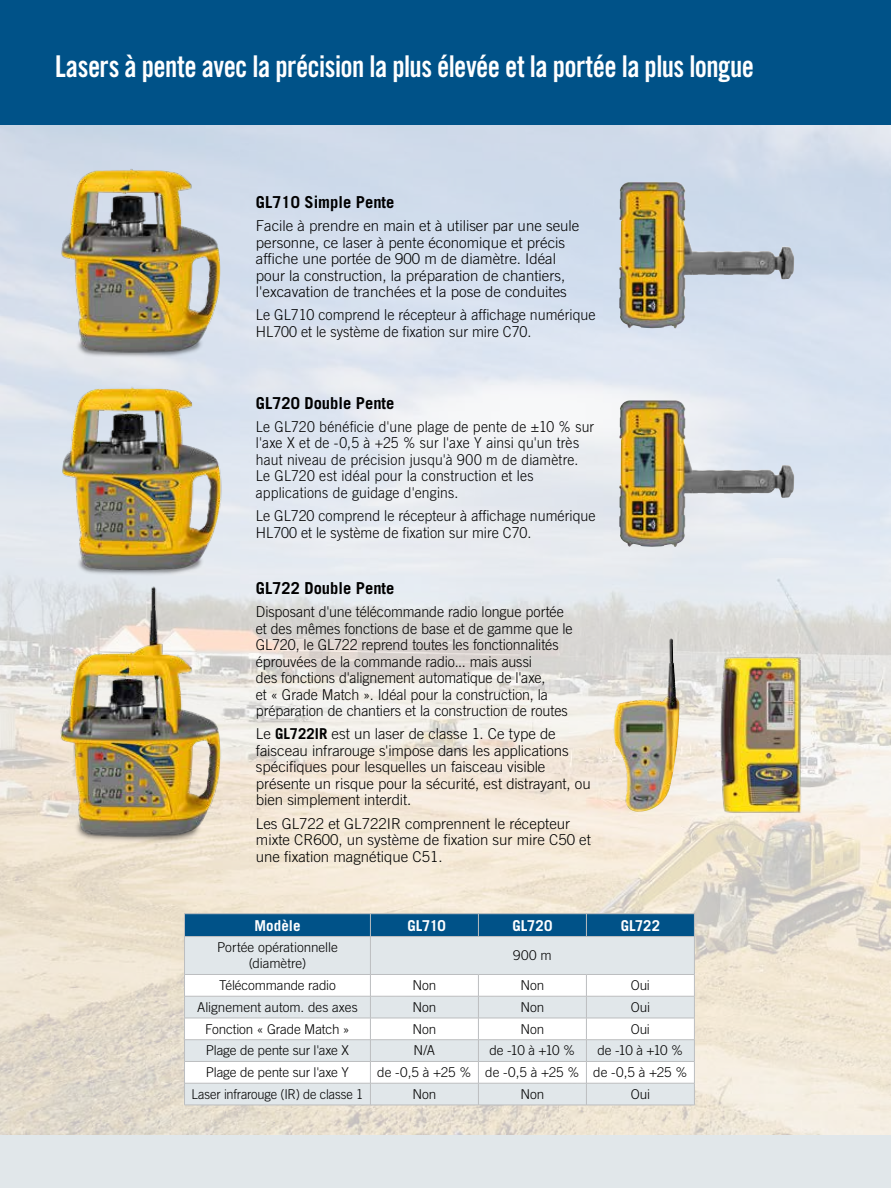
<style>
.page{position:relative;width:891px;height:1188px;background:#fff}
.page>*{position:absolute;margin:0;border:0;box-sizing:border-box;transform-origin:0 0}
.t1{font:30px "Trade Gothic LT Std Bd Cn 20";letter-spacing:-.02em;color:#fff;scale:.92 1}
.t2{font:700 16.5px "Trade Gothic LT Std";color:#000}
.t3{font:300 15px/16.5px "Trade Gothic LT Std";color:#000}
.t4{font:300 15px/16.5px "Trade Gothic LT Std";color:#000;scale:.95 1}
.t5{font:300 15px/16.5px "Trade Gothic LT Std";color:#000;scale:.93 1}
.t6{font:700 15px "Trade Gothic LT Std";color:#fff}
.t7{font:300 13.5px/16.2px "Trade Gothic LT Std";letter-spacing:-.01em;color:#000;text-align:center}
.t8{font:300 13.5px "Trade Gothic LT Std";letter-spacing:-.01em;color:#000;scale:.95 1}
.s1{font-weight:700}
</style>
<div class="page">
<img style="left:0;top:125px;width:891px;height:1010px">
<div style="left:0;top:1135px;width:891px;height:53px;background:#e1e7ea"></div>
<div style="left:0;top:0;width:891px;height:125px;background:#005288"></div>
<img style="left:36px;top:386px;width:207px;height:196px">
<img style="left:19px;top:143px;width:243px;height:243px">
<img style="left:51px;top:571px;width:180px;height:282px">
<div style="left:185px;top:937px;width:509px;height:168px;background:#e1e7ea"></div>
<svg style="left:185px;top:975px;width:509px;height:108px"></svg>
<hr style="left:184px;top:913px;width:186px;height:1px;background:#bcbec0">
<hr style="left:370px;top:913px;width:108px;height:1px;background:#bcbec0">
<hr style="left:478px;top:913px;width:108px;height:1px;background:#bcbec0">
<hr style="left:586px;top:913px;width:109px;height:1px;background:#bcbec0">
<div style="left:184px;top:914px;width:511px;height:22px;background:#005288"></div>
<hr style="left:184px;top:936px;width:186px;height:1px;background:#bcbec0">
<hr style="left:184px;top:937px;width:1px;height:37px;background:#bcbec0">
<hr style="left:370px;top:936px;width:108px;height:1px;background:#bcbec0">
<hr style="left:370px;top:937px;width:1px;height:37px;background:#bcbec0">
<hr style="left:478px;top:936px;width:108px;height:1px;background:#bcbec0">
<hr style="left:586px;top:936px;width:109px;height:1px;background:#bcbec0">
<hr style="left:694px;top:937px;width:1px;height:37px;background:#bcbec0">
<hr style="left:184px;top:974px;width:186px;height:1px;background:#bcbec0">
<hr style="left:370px;top:974px;width:108px;height:1px;background:#bcbec0">
<hr style="left:478px;top:974px;width:108px;height:1px;background:#bcbec0">
<hr style="left:586px;top:974px;width:109px;height:1px;background:#bcbec0">
<hr style="left:184px;top:996px;width:186px;height:1px;background:#bcbec0">
<hr style="left:370px;top:996px;width:108px;height:1px;background:#bcbec0">
<hr style="left:478px;top:996px;width:108px;height:1px;background:#bcbec0">
<hr style="left:586px;top:996px;width:109px;height:1px;background:#bcbec0">
<hr style="left:184px;top:1018px;width:186px;height:1px;background:#bcbec0">
<hr style="left:370px;top:1018px;width:108px;height:1px;background:#bcbec0">
<hr style="left:478px;top:1018px;width:108px;height:1px;background:#bcbec0">
<hr style="left:586px;top:1018px;width:109px;height:1px;background:#bcbec0">
<hr style="left:184px;top:1039px;width:186px;height:1px;background:#bcbec0">
<hr style="left:370px;top:1039px;width:108px;height:1px;background:#bcbec0">
<hr style="left:478px;top:1039px;width:108px;height:1px;background:#bcbec0">
<hr style="left:586px;top:1039px;width:109px;height:1px;background:#bcbec0">
<hr style="left:184px;top:1061px;width:186px;height:1px;background:#bcbec0">
<hr style="left:370px;top:1061px;width:108px;height:1px;background:#bcbec0">
<hr style="left:478px;top:1061px;width:108px;height:1px;background:#bcbec0">
<hr style="left:586px;top:1061px;width:109px;height:1px;background:#bcbec0">
<hr style="left:184px;top:1083px;width:186px;height:1px;background:#bcbec0">
<svg style="left:184px;top:975px;width:1px;height:130px"></svg>
<hr style="left:370px;top:1083px;width:108px;height:1px;background:#bcbec0">
<svg style="left:370px;top:975px;width:1px;height:130px"></svg>
<hr style="left:478px;top:1083px;width:108px;height:1px;background:#bcbec0">
<svg style="left:478px;top:975px;width:1px;height:130px"></svg>
<hr style="left:586px;top:1083px;width:109px;height:1px;background:#bcbec0">
<svg style="left:586px;top:975px;width:1px;height:130px"></svg>
<svg style="left:694px;top:975px;width:1px;height:130px"></svg>
<hr style="left:184px;top:1105px;width:186px;height:1px;background:#bcbec0">
<hr style="left:370px;top:1105px;width:108px;height:1px;background:#bcbec0">
<hr style="left:478px;top:1105px;width:108px;height:1px;background:#bcbec0">
<hr style="left:586px;top:1105px;width:109px;height:1px;background:#bcbec0">
<img style="left:614px;top:638px;width:65px;height:174px">
<img style="left:619px;top:183px;width:172px;height:146px">
<img style="left:619px;top:401px;width:172px;height:146px">
<img style="left:707px;top:650px;width:111px;height:168px">
<h1 class="t1" style="left:55px;top:48px;width:761px">Lasers à pente avec la précision la plus élevée et la portée la plus longue</h1>
<p class="t2" style="left:256px;top:192px;width:140px">GL710 Simple Pente</p>
<p class="t3" style="left:256px;top:217px;width:325px">Facile à prendre en main et à utiliser par une seule personne, ce laser à pente économique et précis affiche une portée de 900 m de diamètre. Idéal pour la construction, la préparation de chantiers, l'excavation de tranchées et la pose de conduites</p>
<p class="t4" style="left:256px;top:307px;width:359px">Le GL710 comprend le récepteur à affichage numérique<br>HL700 et le système de fixation sur mire C70.</p>
<p class="t2" style="left:256px;top:393px;width:140px">GL720 Double Pente</p>
<p class="t5" style="left:256px;top:418px;width:365px">Le GL720 bénéficie d'une plage de pente de ±10 % sur l'axe X et de -0,5 à +25 % sur l'axe Y ainsi qu'un très haut niveau de précision jusqu'à 900 m de diamètre.<br>Le GL720 est idéal pour la construction et les applications de guidage d'engins.</p>
<p class="t4" style="left:256px;top:507px;width:359px">Le GL720 comprend le récepteur à affichage numérique<br>HL700 et le système de fixation sur mire C70.</p>
<p class="t2" style="left:256px;top:578px;width:140px">GL722 Double Pente</p>
<p class="t4" style="left:256px;top:603px;width:335px">Disposant d'une télécommande radio longue portée et des mêmes fonctions de base et de gamme que le GL720, le GL722 reprend toutes les fonctionnalités éprouvées de la commande radio... mais aussi<br>des fonctions d'alignement automatique de l'axe,<br>et « Grade Match ». Idéal pour la construction, la préparation de chantiers et la construction de routes</p>
<p class="t3" style="left:256px;top:726px;width:336px">Le <span class="s1">GL722IR</span> est un laser de classe 1. Ce type de faisceau infrarouge s'impose dans les applications spécifiques pour lesquelles un faisceau visible présente un risque pour la sécurité, est distrayant, ou bien simplement interdit.</p>
<p class="t3" style="left:256px;top:815px;width:337px">Les GL722 et GL722IR comprennent le récepteur mixte CR600, un système de fixation sur mire C50 et une fixation magnétique C51.</p>
<p class="t6" style="left:254px;top:916px;width:48px">Modèle</p>
<p class="t6" style="left:407px;top:916px;width:40px">GL710</p>
<p class="t6" style="left:513px;top:916px;width:41px">GL720</p>
<p class="t6" style="left:621px;top:916px;width:41px">GL722</p>
<p class="t7" style="left:217px;top:939px;width:122px">Portée opérationnelle (diamètre)</p>
<p class="t7" style="left:513px;top:947px;width:40px">900 m</p>
<p class="t7" style="left:219px;top:977px;width:118px">Télécommande radio</p>
<p class="t7" style="left:412px;top:977px;width:26px">Non</p>
<p class="t7" style="left:521px;top:977px;width:25px">Non</p>
<p class="t7" style="left:631px;top:977px;width:21px">Oui</p>
<p class="t7" style="left:197px;top:999px;width:162px">Alignement autom. des axes</p>
<p class="t7" style="left:412px;top:999px;width:26px">Non</p>
<p class="t7" style="left:520px;top:999px;width:26px">Non</p>
<p class="t7" style="left:631px;top:999px;width:21px">Oui</p>
<p class="t7" style="left:205px;top:1021px;width:146px">Fonction « Grade Match »</p>
<p class="t7" style="left:412px;top:1021px;width:26px">Non</p>
<p class="t7" style="left:521px;top:1021px;width:25px">Non</p>
<p class="t7" style="left:631px;top:1021px;width:21px">Oui</p>
<p class="t7" style="left:206px;top:1042px;width:145px">Plage de pente sur l'axe X</p>
<p class="t7" style="left:414px;top:1042px;width:23px">N/A</p>
<p class="t7" style="left:490px;top:1042px;width:87px">de -10 à +10 %</p>
<p class="t7" style="left:598px;top:1042px;width:87px">de -10 à +10 %</p>
<p class="t7" style="left:206px;top:1064px;width:145px">Plage de pente sur l'axe Y</p>
<p class="t7" style="left:377px;top:1064px;width:312px">de -0,5 à +25 % de -0,5 à +25 % de -0,5 à +25 %</p>
<p class="t8" style="left:192px;top:1086px;width:182px">Laser infrarouge (IR) de classe 1</p>
<p class="t7" style="left:412px;top:1086px;width:26px">Non</p>
<p class="t7" style="left:521px;top:1086px;width:25px">Non</p>
<p class="t7" style="left:631px;top:1086px;width:21px">Oui</p>
</div>
